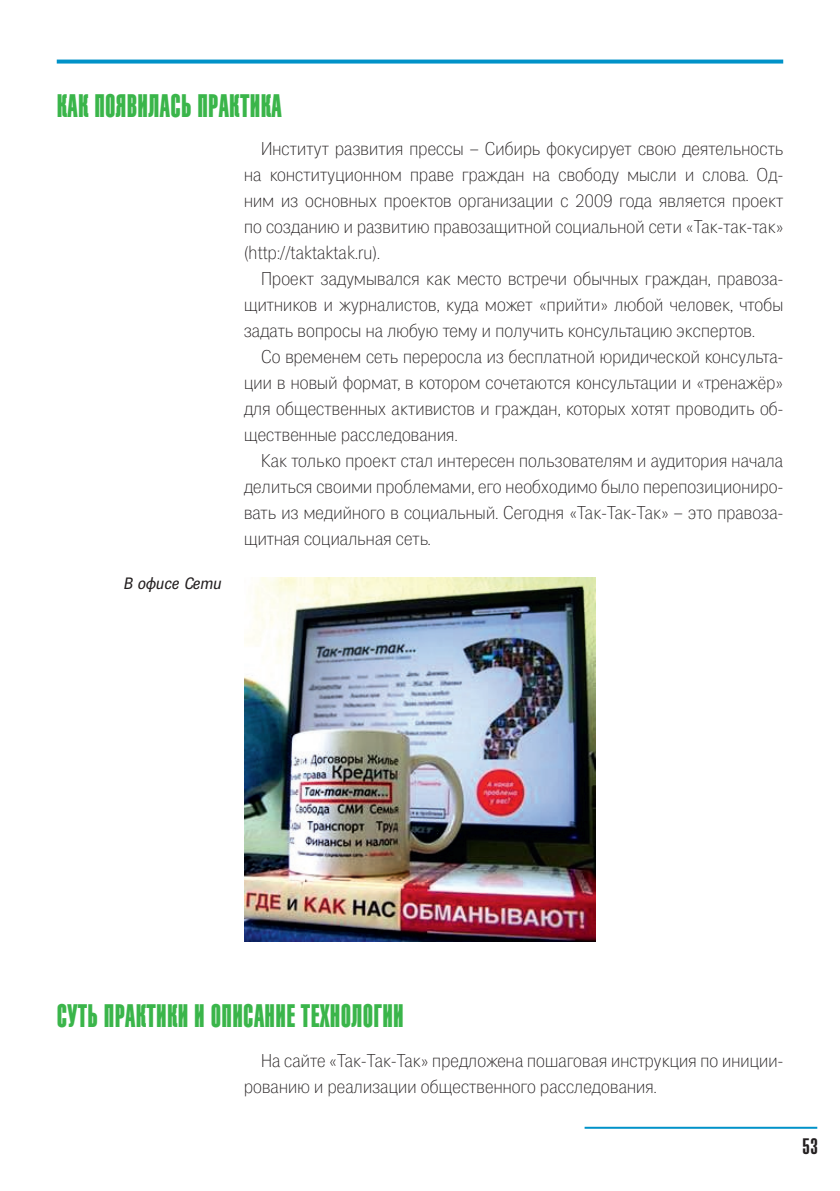
<style>
.page{position:relative;width:840px;height:1191px;background:#fff}
.page>*{position:absolute;margin:0;border:0;box-sizing:border-box;transform-origin:0 0}
.t1{font:700 32px "Kekur C";letter-spacing:.01em;color:#3ab54a}
.t2{font:22px "Kekur C";color:#231f20}
.t3{font:100 18px/26px "PF Das Grotesk Pro";letter-spacing:.01em;color:#231f20;text-align:justify}
.t4{font:italic 16px "PF Das Grotesk Pro";letter-spacing:.01em;color:#231f20}
</style>
<div class="page">
<hr style="left:584px;top:1126px;width:232px;height:2px;background:#0092c8">
<svg style="left:57px;top:60px;width:725px;height:4px;background:#1c9ece"></svg>
<img style="left:244px;top:577px;width:351px;height:364px">
<h1 class="t1" style="left:57px;top:87px;width:226px">КАК ПОЯВИЛАСЬ ПРАКТИКА</h1>
<p class="t4" style="left:124px;top:574px;width:99px">В офисе Сети</p>
<p class="t3" style="left:244px;top:136px;width:540px;text-indent:17px">Институт развития прессы – Сибирь фокусирует свою деятельность на конституционном праве граждан на свободу мысли и слова. Од&shy;ним из основных проектов организации с 2009 года является проект по созданию и развитию правозащитной социальной сети «Так-так-так» (http://taktaktak.ru).</p>
<p class="t3" style="left:244px;top:266px;width:540px;text-indent:17px">Проект задумывался как место встречи обычных граждан, правоза&shy;щитников и журналистов, куда может «прийти» любой человек, чтобы задать вопросы на любую тему и получить консультацию экспертов.</p>
<p class="t3" style="left:244px;top:344px;width:540px;text-indent:17px">Со временем сеть переросла из бесплатной юридической консульта&shy;ции в новый формат, в котором сочетаются консультации и «тренажёр» для общественных активистов и граждан, которых хотят проводить об&shy;щественные расследования.</p>
<p class="t3" style="left:244px;top:448px;width:540px;text-indent:17px">Как только проект стал интересен пользователям и аудитория начала делиться своими проблемами, его необходимо было перепозициониро&shy;вать из медийного в социальный. Сегодня «Так-Так-Так» – это правоза&shy;щитная социальная сеть.</p>
<h1 class="t1" style="left:57px;top:997px;width:348px">СУТЬ ПРАКТИКИ И ОПИСАНИЕ ТЕХНОЛОГИИ</h1>
<p class="t3" style="left:244px;top:1047px;width:540px;text-indent:17px">На сайте «Так-Так-Так» предложена пошаговая инструкция по иниции&shy;рованию и реализации общественного расследования.</p>
<p class="t2" style="left:802px;top:1133px;width:17px">53</p>
</div>
